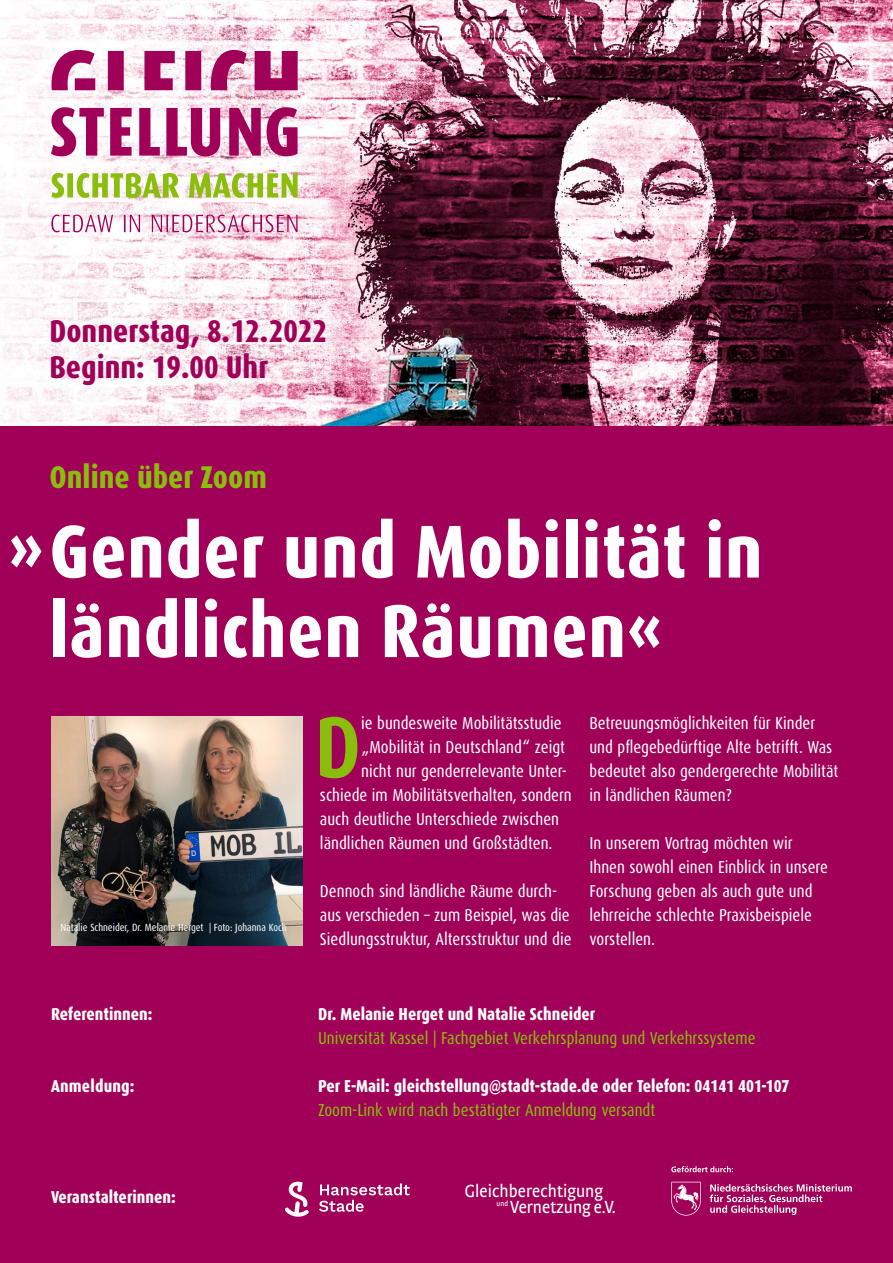
<style>
.page{position:relative;width:893px;height:1263px;background:#fff}
.page>*{position:absolute;margin:0;border:0;box-sizing:border-box;transform-origin:0 0}
.t1{font:700 87px "Dax Condensed";color:#8bbd0d}
.t2{font:800 75px/79.5px "Dax Condensed";letter-spacing:.01em;color:#fff}
.t3{font:800 31.5px/36px "Dax Condensed";color:#a00057}
.t4{font:800 31.5px "Dax Condensed";color:#8bbd0d}
.t5{font:18.45px "Strada Cond";color:#fff}
.t6{font:18.45px "Strada Cond TF";color:#fff}
.t7{font:17.25px/24px "Dax Condensed";color:#fff}
.t8{font:800 17.25px "Dax Condensed";color:#fff}
.t9{font:17.25px "Dax Condensed";color:#8bbd0d}
.t10{font:10.5px "Dax Condensed";color:#fff}
.t11{font:7.8px "Strada Cond";color:#fff}
</style>
<div class="page">
<div style="left:0;top:425px;width:893px;height:838px;background:#a00057"></div>
<img style="left:0;top:0;width:893px;height:425px">
<svg style="left:671px;top:1166px;width:181px;height:50px"></svg>
<svg style="left:51px;top:173px;width:247px;height:25px"></svg>
<svg style="left:51px;top:215px;width:247px;height:17px"></svg>
<svg style="left:51px;top:50px;width:247px;height:40px"></svg>
<svg style="left:51px;top:107px;width:53px;height:49px"></svg>
<svg style="left:110px;top:108px;width:22px;height:48px"></svg>
<svg style="left:139px;top:108px;width:21px;height:48px"></svg>
<svg style="left:166px;top:108px;width:54px;height:48px"></svg>
<svg style="left:229px;top:108px;width:32px;height:48px;background:#b4367a"></svg>
<svg style="left:267px;top:107px;width:31px;height:49px;background:#bd4d89"></svg>
<img style="left:51px;top:716px;width:252px;height:229px">
<svg style="left:285px;top:1181px;width:24px;height:36px"></svg>
<svg style="left:319px;top:1183px;width:91px;height:29px"></svg>
<h3 class="t3" style="left:49px;top:313px;width:279px">Donnerstag, 8.12.2022<br>Beginn: 19.00 Uhr</h3>
<h3 class="t4" style="left:49px;top:459px;width:219px">Online über Zoom</h3>
<h2 class="t2" style="left:49px;top:513px;width:715px;text-indent:-42px">»Gender und Mobilität in ländlichen Räumen«</h2>
<p class="t10" style="left:61px;top:922px;width:228px">Natalie Schneider, Dr. Melanie Herget | Foto: Johanna Koch</p>
<h1 class="t1" style="left:315px;top:699px;width:48px">D</h1>
<p class="t7" style="left:361px;top:712px;width:202px">ie bundesweite Mobilitätsstudie</p>
<p class="t7" style="left:361px;top:736px;width:205px">„Mobilität in Deutschland“ zeigt</p>
<p class="t7" style="left:361px;top:760px;width:207px">nicht nur genderrelevante Unter-</p>
<p class="t7" style="left:320px;top:784px;width:253px">schiede im Mobilitätsverhalten, sondern</p>
<p class="t7" style="left:320px;top:808px;width:241px">auch deutliche Unterschiede zwischen</p>
<p class="t7" style="left:320px;top:832px;width:234px">ländlichen Räumen und Großstädten.</p>
<p class="t7" style="left:320px;top:880px;width:253px">Dennoch sind ländliche Räume durch&shy;aus verschieden – zum Beispiel, was die<br>Siedlungsstruktur, Altersstruktur und die</p>
<p class="t7" style="left:589px;top:712px;width:250px">Betreuungsmöglichkeiten für Kinder und pflegebedürftige Alte betrifft. Was bedeutet also gendergerechte Mobilität in ländlichen Räumen?</p>
<p class="t7" style="left:589px;top:832px;width:240px">In unserem Vortrag möchten wir<br>Ihnen sowohl einen Einblick in unsere<br>Forschung geben als auch gute und lehrreiche schlechte Praxisbeispiele vorstellen.</p>
<p class="t8" style="left:51px;top:1004px;width:103px">Referentinnen:</p>
<p class="t8" style="left:318px;top:1004px;width:279px">Dr. Melanie Herget und Natalie Schneider</p>
<p class="t9" style="left:318px;top:1029px;width:439px">Universität Kassel | Fachgebiet Verkehrsplanung und Verkehrssysteme</p>
<p class="t8" style="left:51px;top:1076px;width:85px">Anmeldung:</p>
<p class="t8" style="left:318px;top:1076px;width:473px">Per E-Mail: gleichstellung@stadt-stade.de oder Telefon: 04141 401-107</p>
<p class="t9" style="left:318px;top:1101px;width:339px">Zoom-Link wird nach bestätigter Anmeldung versandt</p>
<p class="t8" style="left:51px;top:1187px;width:126px">Veranstalterinnen:</p>
<p class="t5" style="left:465px;top:1180px;width:140px">Gleichberechtigung</p>
<p class="t11" style="left:497px;top:1199px;width:13px">und</p>
<p class="t6" style="left:510px;top:1196px;width:107px">Vernetzung e.V.</p>
</div>
